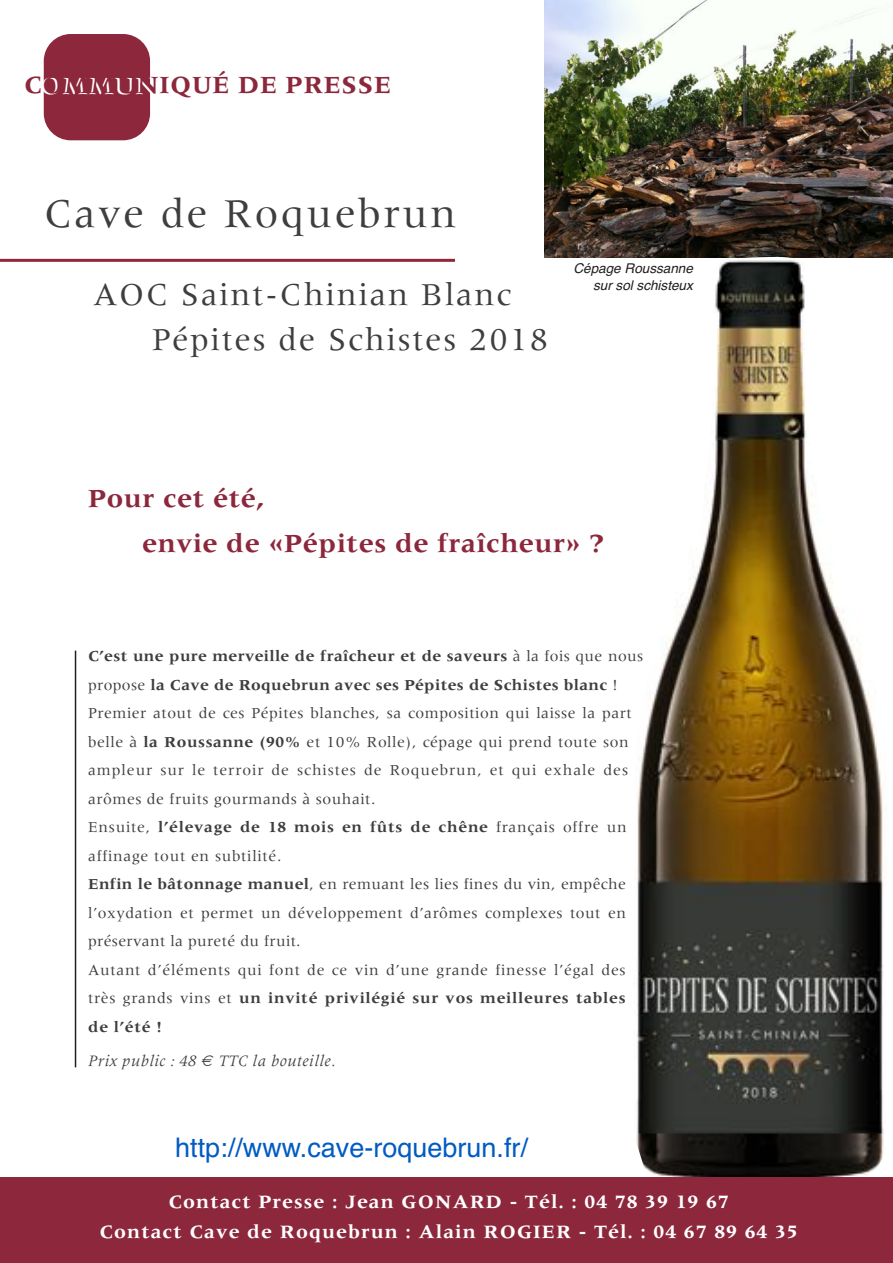
<style>
.page{position:relative;width:893px;height:1263px;background:#fff}
.page>*{position:absolute;margin:0;border:0;box-sizing:border-box;transform-origin:0 0}
.t1{font:42.3px "Meridien";letter-spacing:.055em;color:#3e3e3f}
.t2{font:33px/45px "Meridien";letter-spacing:.055em;color:#3e3e3f}
.t3{font:700 27px/45px "Meridien";letter-spacing:.02em;color:#8c273c}
.t4{font:27px "Helvetica";color:#005bc3}
.t5{font:700 25.5px "Meridien";letter-spacing:.03em;color:#8c273c}
.t6{font:700 19.5px/30px "Meridien";letter-spacing:.055em;color:#fff;text-align:center}
.t7{font:italic 16.5px "Meridien";letter-spacing:.03em;color:#3e3e3f}
.t8{font:15.75px/28.5px "Meridien";letter-spacing:.035em;color:#3e3e3f}
.t9{font:italic 13.5px/16.2px "Helvetica";color:#231f20;text-align:right}
.s1{font-weight:700}
</style>
<div class="page">
<hr style="left:75px;top:651px;width:1px;height:416px;background:#231f20">
<hr style="left:0;top:259px;width:455px;height:3px;background:#8c273c">
<div style="left:44px;top:34px;width:106px;height:106px;background:#8c273c;border-radius:27px"></div>
<img style="left:544px;top:0;width:349px;height:257px">
<img style="left:633px;top:257px;width:254px;height:921px">
<div style="left:0;top:1178px;width:893px;height:85px;background:#8c273c"></div>
<h3 class="t5" style="left:24px;top:70px;width:369px">COMMUNIQUÉ DE PRESSE</h3>
<h1 class="t1" style="left:44px;top:190px;width:414px">Cave de Roquebrun</h1>
<h2 class="t2" style="left:152px;top:272px;width:398px;text-indent:-59px">AOC Saint-Chinian Blanc<br>Pépites de Schistes 2018</h2>
<p class="t9" style="left:573px;top:261px;width:121px">Cépage Roussanne sur sol schisteux</p>
<h3 class="t3" style="left:142px;top:475px;width:464px;text-indent:-54px">Pour cet été,<br>envie de «Pépites de fraîcheur» ?</h3>
<p class="t8" style="left:88px;top:642px;width:557px"><span class="s1">C’est une pure merveille de fraîcheur et de saveurs</span> à la fois que nous propose <span class="s1">la Cave de Roquebrun avec ses Pépites de Schistes blanc</span> !<br>Premier atout de ces Pépites blanches, sa composition qui laisse la part belle à <span class="s1">la Roussanne (90%</span> et 10% Rolle), cépage qui prend toute son ampleur sur le terroir de schistes de Roquebrun, et qui exhale des arômes de fruits gourmands à souhait.<br>Ensuite, <span class="s1">l’élevage de 18 mois en fûts de chêne</span> français offre un affinage tout en subtilité.<br><span class="s1">Enfin le bâtonnage manuel</span>, en remuant les lies fines du vin, empêche l’oxydation et permet un développement d’arômes complexes tout en préservant la pureté du fruit.<br>Autant d’éléments qui font de ce vin d’une grande finesse l’égal des très grands vins et <span class="s1">un invité privilégié sur vos meilleures tables de l’été !</span></p>
<p class="t7" style="left:88px;top:1052px;width:110px">Prix public : 48</p>
<p class="t7" style="left:219px;top:1052px;width:118px">TTC la bouteille.</p>
<h3 class="t4" style="left:175px;top:1127px;width:354px">http://www.cave-roquebrun.fr/</h3>
<p class="t6" style="left:99px;top:1186px;width:700px">Contact Presse : Jean GONARD - Tél. : 04 78 39 19 67<br>Contact Cave de Roquebrun : Alain ROGIER - Tél. : 04 67 89 64 35</p>
</div>
